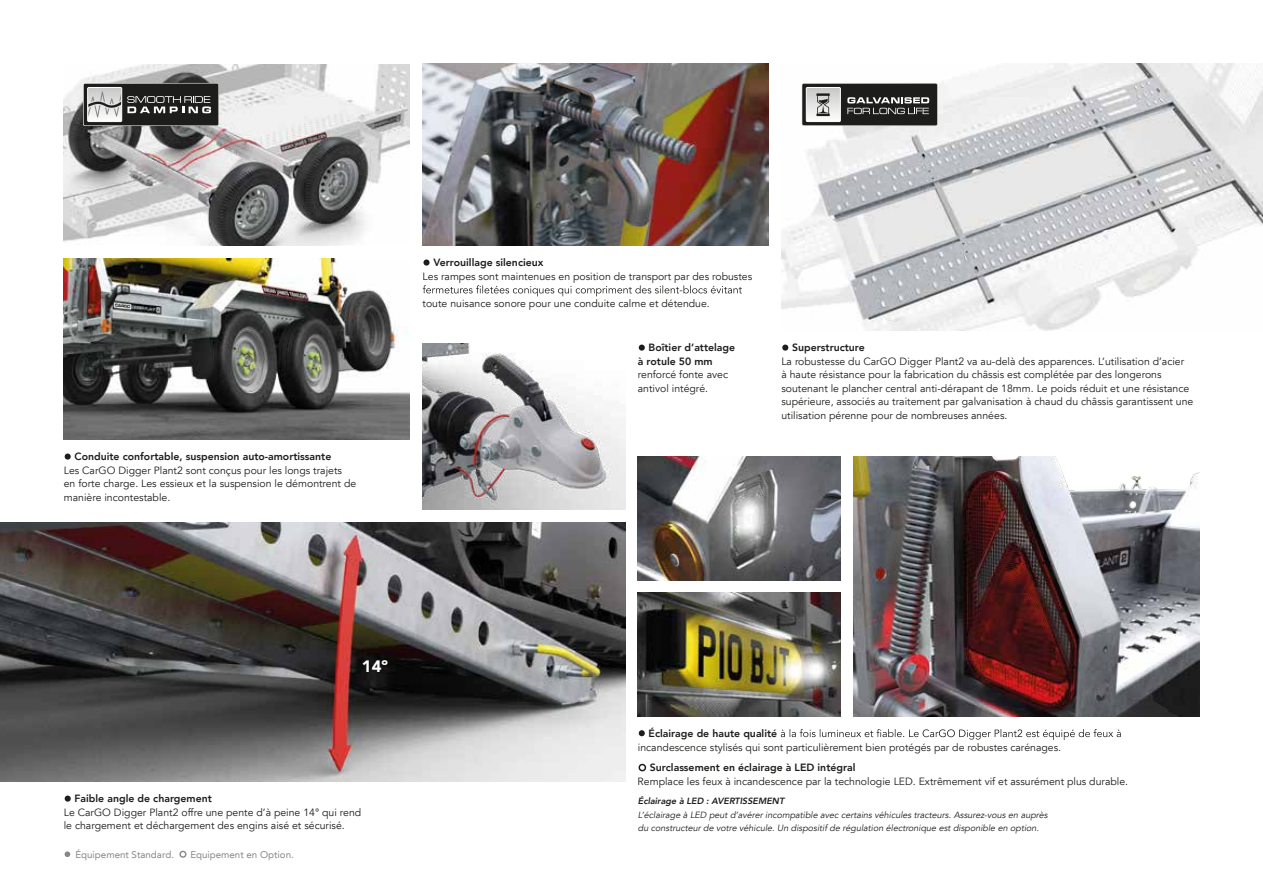
<style>
.page{position:relative;width:1263px;height:893px;background:#fff}
.page>*{position:absolute;margin:0;border:0;box-sizing:border-box;transform-origin:0 0}
.t1{font:900 16.5px "Avenir LT";color:#fff}
.t2{font:10.5px/13.5px "Avenir LT";color:#1d1d1b}
.t3{font:800 10.5px/13.5px "Avenir LT";color:#1d1d1b}
.t4{font:9.75px "Avenir LT";color:#878787}
.t5{font:italic 9px/13.5px "Avenir LT";color:#1d1d1b}
.t6{font:italic 800 9px "Avenir LT";color:#1d1d1b}
</style>
<div class="page">
<img style="left:0;top:522px;width:625px;height:259px">
<img style="left:638px;top:457px;width:202px;height:123px">
<img style="left:638px;top:593px;width:202px;height:123px">
<img style="left:853px;top:457px;width:346px;height:259px">
<img style="left:781px;top:64px;width:482px;height:267px">
<img style="left:64px;top:64px;width:346px;height:181px">
<img style="left:64px;top:258px;width:346px;height:181px">
<img style="left:423px;top:64px;width:346px;height:181px">
<svg style="left:83px;top:83px;width:136px;height:43px;background:#5b5b5a"></svg>
<img style="left:423px;top:343px;width:202px;height:166px">
<svg style="left:801px;top:83px;width:137px;height:43px;background:#5c5c5b"></svg>
<svg style="left:638px;top:764px;width:8px;height:7px"></svg>
<svg style="left:639px;top:730px;width:6px;height:6px"></svg>
<svg style="left:781px;top:729px;width:340px;height:11px"></svg>
<svg style="left:423px;top:259px;width:6px;height:7px"></svg>
<svg style="left:423px;top:285px;width:319px;height:11px"></svg>
<svg style="left:65px;top:454px;width:6px;height:6px"></svg>
<svg style="left:65px;top:796px;width:6px;height:6px"></svg>
<svg style="left:782px;top:345px;width:6px;height:6px"></svg>
<svg style="left:639px;top:345px;width:6px;height:6px"></svg>
<svg style="left:179px;top:851px;width:7px;height:7px"></svg>
<svg style="left:65px;top:851px;width:5px;height:6px"></svg>
<p class="t3" style="left:75px;top:450px;width:258px">Conduite confortable, suspension auto-amortissante</p>
<p class="t2" style="left:64px;top:464px;width:294px">Les CarGO Digger Plant2 sont conçus pour les longs trajets en forte charge. Les essieux et la suspension le démontrent de manière incontestable.</p>
<p class="t3" style="left:433px;top:256px;width:112px">Verrouillage silencieux</p>
<p class="t2" style="left:423px;top:270px;width:331px">Les rampes sont maintenues en position de transport par des robustes</p>
<p class="t2" style="left:423px;top:297px;width:289px">toute nuisance sonore pour une conduite calme et détendue.</p>
<p class="t3" style="left:638px;top:341px;width:99px;text-indent:11px">Boîtier d’attelage à rotule 50 mm</p>
<p class="t2" style="left:638px;top:368px;width:92px">renforcé fonte avec antivol intégré.</p>
<p class="t3" style="left:792px;top:341px;width:74px">Superstructure</p>
<p class="t2" style="left:781px;top:355px;width:414px">La robustesse du CarGO Digger Plant2 va au-delà des apparences. L’utilisation d’acier<br>à haute résistance pour la fabrication du châssis est complétée par des longerons soutenant le plancher central anti-dérapant de 18mm. Le poids réduit et une résistance supérieure, associés au traitement par galvanisation à chaud du châssis garantissent une utilisation pérenne pour de nombreuses années.</p>
<h1 class="t1" style="left:362px;top:657px;width:28px">14º</h1>
<p class="t3" style="left:75px;top:792px;width:139px">Faible angle de chargement</p>
<p class="t2" style="left:64px;top:806px;width:299px">Le CarGO Digger Plant2 offre une pente d’à peine 14° qui rend le chargement et déchargement des engins aisé et sécurisé.</p>
<p class="t4" style="left:75px;top:849px;width:100px">Équipement Standard.</p>
<p class="t4" style="left:190px;top:849px;width:105px">Equipement en Option.</p>
<p class="t3" style="left:649px;top:727px;width:130px">Éclairage de haute qualité</p>
<p class="t2" style="left:638px;top:740px;width:425px">incandescence stylisés qui sont particulièrement bien protégés par de robustes carénages.</p>
<p class="t3" style="left:650px;top:761px;width:207px">Surclassement en éclairage à LED intégral</p>
<p class="t2" style="left:638px;top:775px;width:492px">Remplace les feux à incandescence par la technologie LED. Extrêmement vif et assurément plus durable.</p>
<p class="t6" style="left:638px;top:796px;width:149px">Éclairage à LED : AVERTISSEMENT</p>
<p class="t5" style="left:638px;top:808px;width:413px">L’éclairage à LED peut d’avérer incompatible avec certains véhicules tracteurs. Assurez-vous en auprès du constructeur de votre véhicule. Un dispositif de régulation électronique est disponible en option.</p>
</div>
